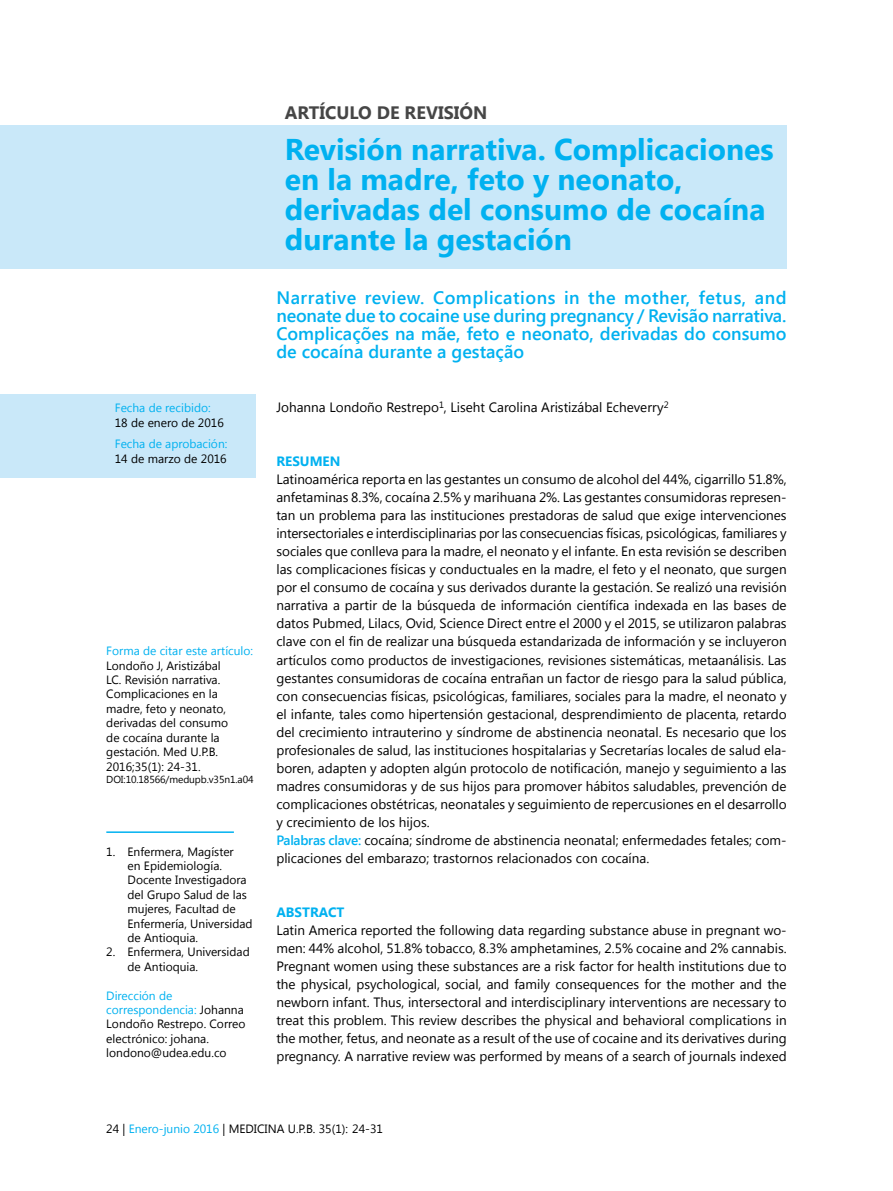
<style>
.page{position:relative;width:893px;height:1191px;background:#fff}
.page>*{position:absolute;margin:0;border:0;box-sizing:border-box;transform-origin:0 0}
.t1{font:700 30px/30px "Segoe UI";color:#00b1f0}
.t2{font:600 18px/18px "Segoe UI";color:#00b1f0;text-align:justify}
.t3{font:700 18px "Segoe UI";color:#464646}
.t4{font:13.5px/18px "Segoe UI";color:#000}
.t5{font:700 13.5px "Segoe UI";color:#00b1f0}
.t6{font:12px/14.4px "Segoe UI";color:#000}
.t7{font:12px "Segoe UI";color:#00b1f0}
.t8{font:10.2px "Segoe UI";letter-spacing:-.01em;color:#000}
.s1{color:#00b1f0}
.s2{font-weight:600;color:#00b1f0}
</style>
<div class="page">
<div style="left:0;top:125px;width:787px;height:143px;background:#c9e8f9"></div>
<div style="left:0;top:394px;width:255px;height:84px;background:#c9e8f9"></div>
<hr style="left:106px;top:831px;width:128px;height:2px;background:#00b1f0">
<p class="t7" style="left:115px;top:400px;width:97px">Fecha de recibido:</p>
<p class="t6" style="left:115px;top:415px;width:111px">18 de enero de 2016</p>
<p class="t7" style="left:115px;top:436px;width:114px">Fecha de aprobación:</p>
<p class="t6" style="left:115px;top:451px;width:113px">14 de marzo de 2016</p>
<p class="t7" style="left:106px;top:642px;width:148px">Forma de citar este artículo:</p>
<p class="t6" style="left:106px;top:657px;width:123px">Londoño J, Aristizábal<br>LC. Revisión narrativa.<br>Complicaciones en la madre, feto y neonato, derivadas del consumo de cocaína durante la gestación. Med U.P.B.<br>2016;35(1): 24-31.</p>
<p class="t8" style="left:106px;top:772px;width:149px">DOI:10.18566/medupb.v35n1.a04</p>
<p class="t6" style="left:128px;top:843px;width:127px;text-indent:-21px">1. Enfermera, Magíster<br>en Epidemiología.<br>Docente Investigadora del Grupo Salud de las mujeres, Facultad de<br>Enfermería, Universidad de Antioquia.</p>
<p class="t6" style="left:128px;top:944px;width:124px;text-indent:-21px">2. Enfermera, Universidad de Antioquia.</p>
<p class="t6" style="left:106px;top:987px;width:141px"><span class="s1">Dirección de correspondencia:</span> Johanna<br>Londoño Restrepo. Correo electrónico: johana. londono@udea.edu.co</p>
<h2 class="t3" style="left:285px;top:100px;width:204px">ARTÍCULO DE REVISIÓN</h2>
<h1 class="t1" style="left:285px;top:133px;width:490px">Revisión narrativa. Complicaciones en la madre, feto y neonato, derivadas del consumo de cocaína durante la gestación</h1>
<h2 class="t2" style="left:276px;top:288px;width:512px">Narrative review. Complications in the mother, fetus, and neonate due to cocaine use during pregnancy / Revisão narrativa.<br>Complicações na mãe, feto e neonato, derivadas do consumo de cocaína durante a gestação</h2>
<p class="t4" style="left:276px;top:398px;width:394px">Johanna Londoño Restrepo<sup>1</sup>, Liseht Carolina Aristizábal Echeverry<sup>2</sup></p>
<p class="t5" style="left:276px;top:452px;width:66px">RESUMEN</p>
<p class="t4" style="left:276px;top:470px;width:512px">Latinoamérica reporta en las gestantes un consumo de alcohol del 44%, cigarrillo 51.8%, anfetaminas 8.3%, cocaína 2.5% y marihuana 2%. Las gestantes consumidoras represen&shy;tan un problema para las instituciones prestadoras de salud que exige intervenciones intersectoriales e interdisciplinarias por las consecuencias físicas, psicológicas, familiares y sociales que conlleva para la madre, el neonato y el infante. En esta revisión se describen las complicaciones físicas y conductuales en la madre, el feto y el neonato, que surgen por el consumo de cocaína y sus derivados durante la gestación. Se realizó una revisión narrativa a partir de la búsqueda de información científica indexada en las bases de datos Pubmed, Lilacs, Ovid, Science Direct entre el 2000 y el 2015, se utilizaron palabras clave con el fin de realizar una búsqueda estandarizada de información y se incluyeron artículos como productos de investigaciones, revisiones sistemáticas, metaanálisis. Las gestantes consumidoras de cocaína entrañan un factor de riesgo para la salud pública, con consecuencias físicas, psicológicas, familiares, sociales para la madre, el neonato y el infante, tales como hipertensión gestacional, desprendimiento de placenta, retardo del crecimiento intrauterino y síndrome de abstinencia neonatal. Es necesario que los profesionales de salud, las instituciones hospitalarias y Secretarías locales de salud ela&shy;boren, adapten y adopten algún protocolo de notificación, manejo y seguimiento a las madres consumidoras y de sus hijos para promover hábitos saludables, prevención de complicaciones obstétricas, neonatales y seguimiento de repercusiones en el desarrollo y crecimiento de los hijos.<br><span class="s2">Palabras clave:</span> cocaína; síndrome de abstinencia neonatal; enfermedades fetales; com&shy;plicaciones del embarazo; trastornos relacionados con cocaína.</p>
<p class="t5" style="left:276px;top:902px;width:70px">ABSTRACT</p>
<p class="t4" style="left:276px;top:920px;width:512px;text-align:justify">Latin America reported the following data regarding substance abuse in pregnant wo&shy;men: 44% alcohol, 51.8% tobacco, 8.3% amphetamines, 2.5% cocaine and 2% cannabis.<br>Pregnant women using these substances are a risk factor for health institutions due to the physical, psychological, social, and family consequences for the mother and the newborn infant. Thus, intersectoral and interdisciplinary interventions are necessary to treat this problem. This review describes the physical and behavioral complications in the mother, fetus, and neonate as a result of the use of cocaine and its derivatives during pregnancy. A narrative review was performed by means of a search of journals indexed</p>
<p class="t6" style="left:106px;top:1120px;width:278px">24 | <span class="s1">Enero-junio 2016</span> | MEDICINA U.P.B. 35(1): 24-31</p>
</div>
